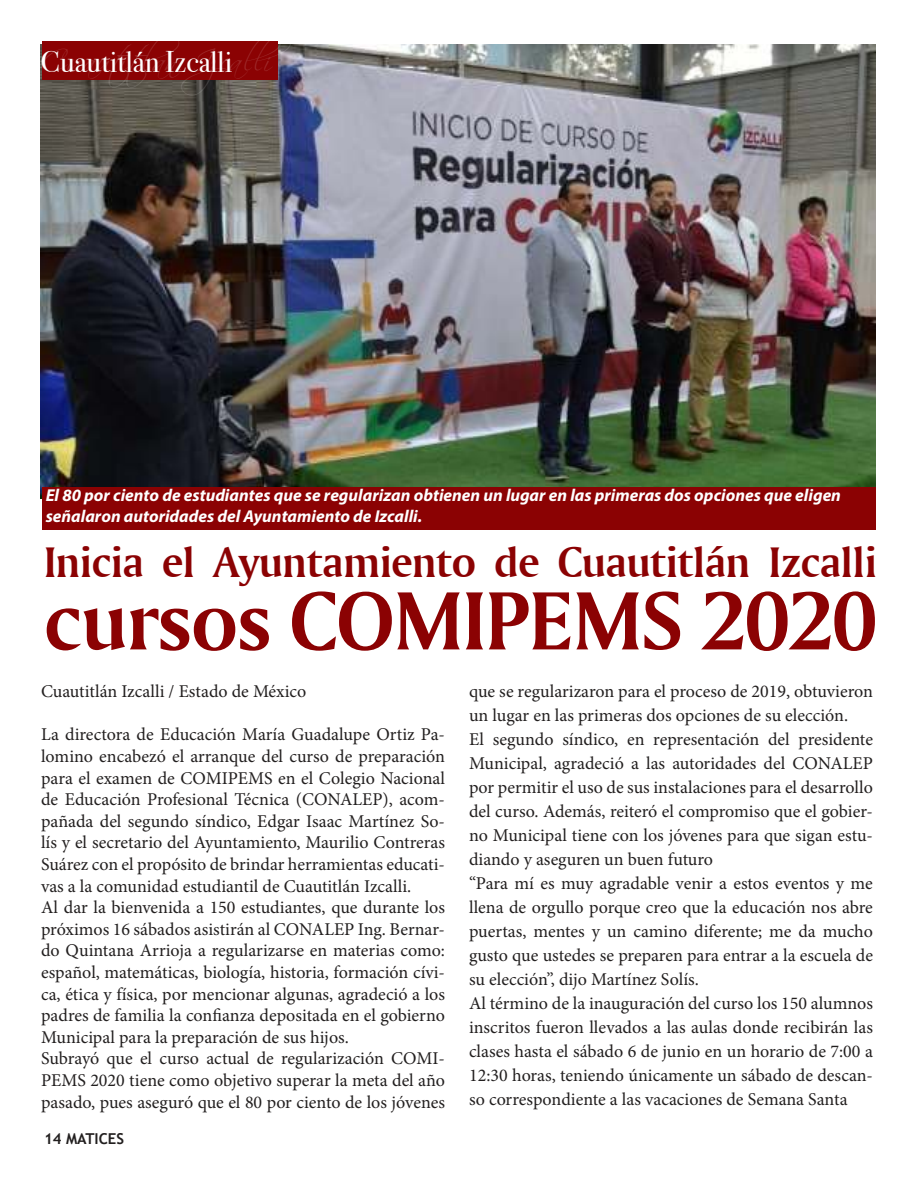
<style>
.page{position:relative;width:918px;height:1188px;background:#fff}
.page>*{position:absolute;margin:0;border:0;box-sizing:border-box;transform-origin:0 0}
.t1{font:87px "Amerigo BT Bold A";letter-spacing:-.01em;color:#8b0203}
.t2{font:45px "Amerigo BT Bold A";letter-spacing:-.01em;color:#8b0203}
.t3{font:30px "Bodoni Svty Two ITCTT";color:#fff}
.t4{font:30px "Scriptina";letter-spacing:-.01em;color:#fff}
.t5{font:18px/21.6px "Minion Pro";color:#221f1f}
.t6{font:italic 700 17.25px/20.7px "Myriad Pro";color:#fff}
.t7{font:700 15px "Trebuchet MS";color:#221f1f}
</style>
<div class="page">
<img style="left:40px;top:44px;width:835px;height:454px">
<div style="left:42px;top:41px;width:236px;height:38px;background:#8b0203"></div>
<div style="left:43px;top:487px;width:833px;height:43px;background:#8b0203"></div>
<h3 class="t4" style="left:67px;top:43px;width:225px">uautitlan Izcalli</h3>
<h3 class="t3" style="left:40px;top:50px;width:193px">Cuautitlán Izcalli</h3>
<p class="t6" style="left:46px;top:486px;width:797px">El 80 por ciento de estudiantes que se regularizan obtienen un lugar en las primeras dos opciones que eligen señalaron autoridades del Ayuntamiento de Izcalli.</p>
<h2 class="t2" style="left:44px;top:546px;width:834px">Inicia el Ayuntamiento de Cuautitlán Izcalli</h2>
<h1 class="t1" style="left:44px;top:588px;width:834px">cursos COMIPEMS 2020</h1>
<p class="t5" style="left:469px;top:680px;width:406px;line-height:24px">que se regularizaron para el proceso de 2019, obtuvieron un lugar en las primeras dos opciones de su elección.<br>El segundo síndico, en representación del presidente Municipal, agradeció a las autoridades del CONALEP por permitir el uso de sus instalaciones para el desarrollo del curso. Además, reiteró el compromiso que el gobier&shy;no Municipal tiene con los jóvenes para que sigan estu&shy;diando y aseguren un buen futuro<br>“Para mí es muy agradable venir a estos eventos y me llena de orgullo porque creo que la educación nos abre puertas, mentes y un camino diferente; me da mucho gusto que ustedes se preparen para entrar a la escuela de su elección”, dijo Martínez Solís.<br>Al término de la inauguración del curso los 150 alumnos inscritos fueron llevados a las aulas donde recibirán las clases hasta el sábado 6 de junio en un horario de 7:00 a 12:30 horas, teniendo únicamente un sábado de descan&shy;so correspondiente a las vacaciones de Semana Santa</p>
<p class="t5" style="left:41px;top:681px;width:267px">Cuautitlán Izcalli / Estado de México</p>
<p class="t5" style="left:41px;top:725px;width:405px">La directora de Educación María Guadalupe Ortiz Pa&shy;lomino encabezó el arranque del curso de preparación para el examen de COMIPEMS en el Colegio Nacional de Educación Profesional Técnica (CONALEP), acom&shy;pañada del segundo síndico, Edgar Isaac Martínez So&shy;lís y el secretario del Ayuntamiento, Maurilio Contreras Suárez con el propósito de brindar herramientas educati&shy;vas a la comunidad estudiantil de Cuautitlán Izcalli.<br>Al dar la bienvenida a 150 estudiantes, que durante los próximos 16 sábados asistirán al CONALEP Ing. Bernar&shy;do Quintana Arrioja a regularizarse en materias como: español, matemáticas, biología, historia, formación cívi&shy;ca, ética y física, por mencionar algunas, agradeció a los padres de familia la confianza depositada en el gobierno Municipal para la preparación de sus hijos.<br>Subrayó que el curso actual de regularización COMI-PEMS 2020 tiene como objetivo superar la meta del año pasado, pues aseguró que el 80 por ciento de los jóvenes</p>
<p class="t7" style="left:44px;top:1130px;width:82px">14 MATICES</p>
</div>
